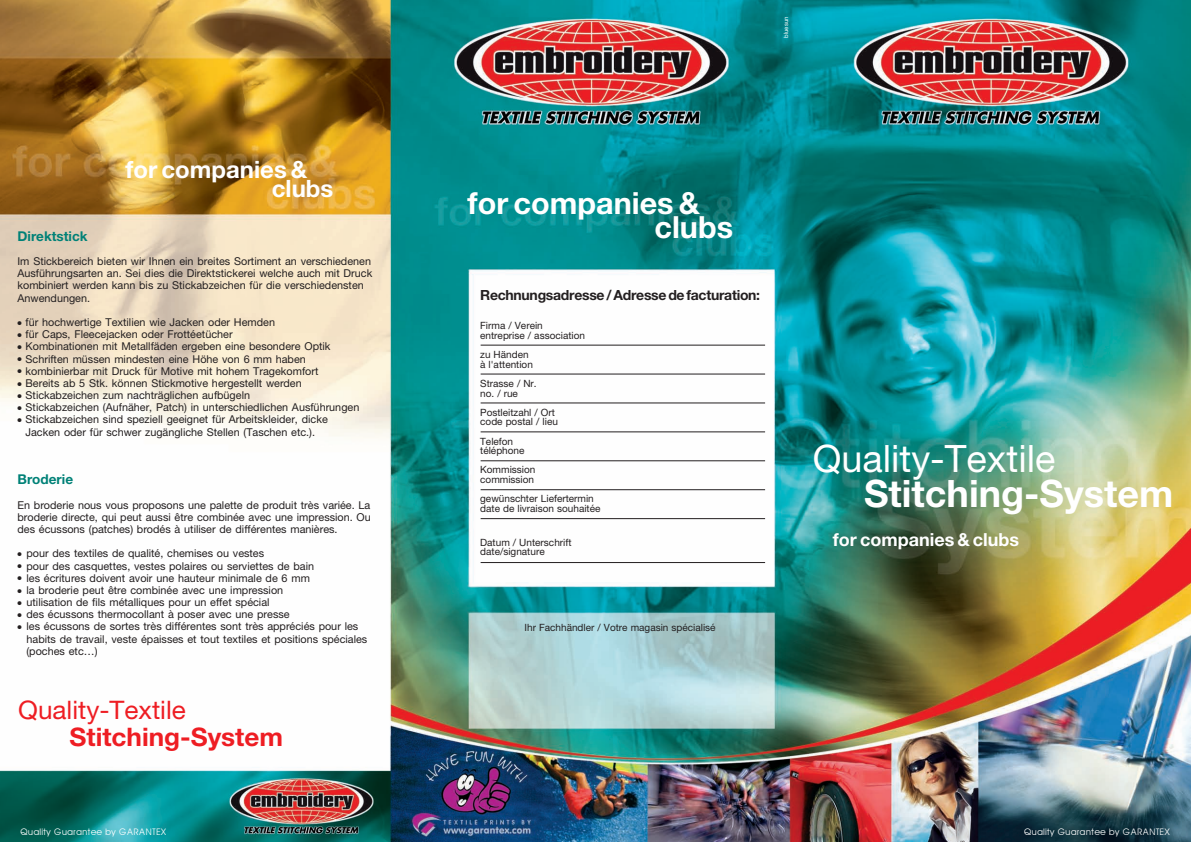
<style>
.page{position:relative;width:1191px;height:842px;background:#fff}
.page>*{position:absolute;margin:0;border:0;box-sizing:border-box;transform-origin:0 0}
.t1{font:700 37.8px "Helvetica Neue";color:#fff}
.t2{font:37.8px "Helvetica Neue";color:#fff}
.t3{font:700 30.6px/24px "Helvetica Neue";color:#fff}
.t4{font:700 25.5px "Helvetica Neue";color:#ee1d23}
.t5{font:25.5px "Helvetica Neue";color:#ee1d23}
.t6{font:700 23.9px/18.8px "Helvetica Neue";color:#fff}
.t7{font:700 18px "Helvetica Neue";color:#fff}
.t8{font:700 14px "Helvetica Neue";letter-spacing:-.02em;color:#231f20}
.t9{font:700 13.5px "Helvetica Neue";color:#008177}
.t10{font:10.8px/12.2px "Helvetica Neue";color:#231f20}
.t11{font:10px/9.6px "Helvetica Neue";color:#231f20}
.t12{font:9px "Avant Garde";color:#fff}
.t13{font:6px "Helvetica Neue";color:#fff}
</style>
<div class="page">
<img style="left:0;top:0;width:1191px;height:842px">
<hr style="left:480px;top:345px;width:285px;height:1px;background:#231f20">
<hr style="left:480px;top:374px;width:285px;height:1px;background:#231f20">
<hr style="left:480px;top:403px;width:285px;height:1px;background:#231f20">
<hr style="left:480px;top:432px;width:285px;height:1px;background:#231f20">
<hr style="left:480px;top:460px;width:285px;height:1px;background:#231f20">
<hr style="left:480px;top:489px;width:285px;height:1px;background:#231f20">
<hr style="left:480px;top:518px;width:285px;height:1px;background:#231f20">
<hr style="left:480px;top:562px;width:285px;height:1px;background:#231f20">
<h3 class="t6" style="left:272px;top:159px;width:63px;text-indent:-146px">for companies &amp; clubs</h3>
<p class="t9" style="left:17px;top:228px;width:72px">Direktstick</p>
<p class="t10" style="left:17px;top:255px;width:356px">Im Stickbereich bieten wir Ihnen ein breites Sortiment an verschiedenen Ausführungsarten an. Sei dies die Direktstickerei welche auch mit Druck kombiniert werden kann bis zu Stickabzeichen für die verschiedensten Anwendungen.</p>
<p class="t10" style="left:17px;top:316px;width:259px">● für hochwertige Textilien wie Jacken oder Hemden</p>
<p class="t10" style="left:17px;top:328px;width:217px">● für Caps, Fleecejacken oder Frottéetücher</p>
<p class="t10" style="left:17px;top:340px;width:314px">● Kombinationen mit Metallfäden ergeben eine besondere Optik</p>
<p class="t10" style="left:17px;top:352px;width:290px">● Schriften müssen mindesten eine Höhe von 6 mm haben</p>
<p class="t10" style="left:17px;top:365px;width:302px">● kombinierbar mit Druck für Motive mit hohem Tragekomfort</p>
<p class="t10" style="left:17px;top:377px;width:286px">● Bereits ab 5 Stk. können Stickmotive hergestellt werden</p>
<p class="t10" style="left:17px;top:389px;width:234px">● Stickabzeichen zum nachträglichen aufbügeln</p>
<p class="t10" style="left:17px;top:401px;width:343px">● Stickabzeichen (Aufnäher, Patch) in unterschiedlichen Ausführungen</p>
<p class="t10" style="left:17px;top:413px;width:312px;text-align:center">● Stickabzeichen sind speziell geeignet für Arbeitskleider, dicke<br>Jacken oder für schwer zugängliche Stellen (Taschen etc.).</p>
<p class="t9" style="left:17px;top:471px;width:57px">Broderie</p>
<p class="t10" style="left:17px;top:498px;width:355px;text-align:justify">En broderie nous vous proposons une palette de produit très variée. La broderie directe, qui peut aussi être combinée avec une impression. Ou des écussons (patches) brodés à utiliser de différentes manières.</p>
<p class="t10" style="left:17px;top:547px;width:248px">● pour des textiles de qualité, chemises ou vestes</p>
<p class="t10" style="left:17px;top:559px;width:298px">● pour des casquettes, vestes polaires ou serviettes de bain</p>
<p class="t10" style="left:17px;top:572px;width:294px">● les écritures doivent avoir une hauteur minimale de 6 mm</p>
<p class="t10" style="left:17px;top:584px;width:267px">● la broderie peut être combinée avec une impression</p>
<p class="t10" style="left:17px;top:596px;width:254px">● utilisation de fils métalliques pour un effet spécial</p>
<p class="t10" style="left:17px;top:608px;width:274px">● des écussons thermocollant à poser avec une presse</p>
<p class="t10" style="left:26px;top:620px;width:342px;text-indent:-9px">● les écussons de sortes très différentes sont très appréciés pour les habits de travail, veste épaisses et tout textiles et positions spéciales (poches etc…)</p>
<h3 class="t5" style="left:18px;top:694px;width:169px">Quality-Textile</h3>
<h3 class="t4" style="left:70px;top:721px;width:215px">Stitching-System</h3>
<p class="t13" style="left:782px;top:38px;width:23px;rotate:-90deg">bluesun</p>
<h2 class="t3" style="left:654px;top:191px;width:80px;text-indent:-187px">for companies &amp; clubs</h2>
<p class="t8" style="left:480px;top:286px;width:281px">Rechnungsadresse / Adresse de facturation:</p>
<p class="t11" style="left:480px;top:321px;width:106px">Firma / Verein entreprise / association</p>
<p class="t11" style="left:480px;top:350px;width:54px">zu Händen à l'attention</p>
<p class="t11" style="left:480px;top:379px;width:58px">Strasse / Nr. no. / rue</p>
<p class="t11" style="left:480px;top:407px;width:79px">Postleitzahl / Ort code postal / lieu</p>
<p class="t11" style="left:480px;top:436px;width:46px">Telefon téléphone</p>
<p class="t11" style="left:480px;top:465px;width:57px">Kommission commission</p>
<p class="t11" style="left:480px;top:494px;width:122px">gewünschter Liefertermin date de livraison souhaitée</p>
<p class="t11" style="left:480px;top:537px;width:93px">Datum / Unterschrift date/signature</p>
<p class="t11" style="left:524px;top:622px;width:192px">Ihr Fachhändler / Votre magasin spécialisé</p>
<h1 class="t2" style="left:812px;top:436px;width:244px">Quality-Textile</h1>
<h1 class="t1" style="left:864px;top:470px;width:311px">Stitching-System</h1>
<h3 class="t7" style="left:833px;top:529px;width:188px">for companies &amp; clubs</h3>
<p class="t12" style="left:20px;top:826px;width:148px">Quality Guarantee by GARANTEX</p>
<p class="t12" style="left:1023px;top:826px;width:148px">Quality Guarantee by GARANTEX</p>
</div>
